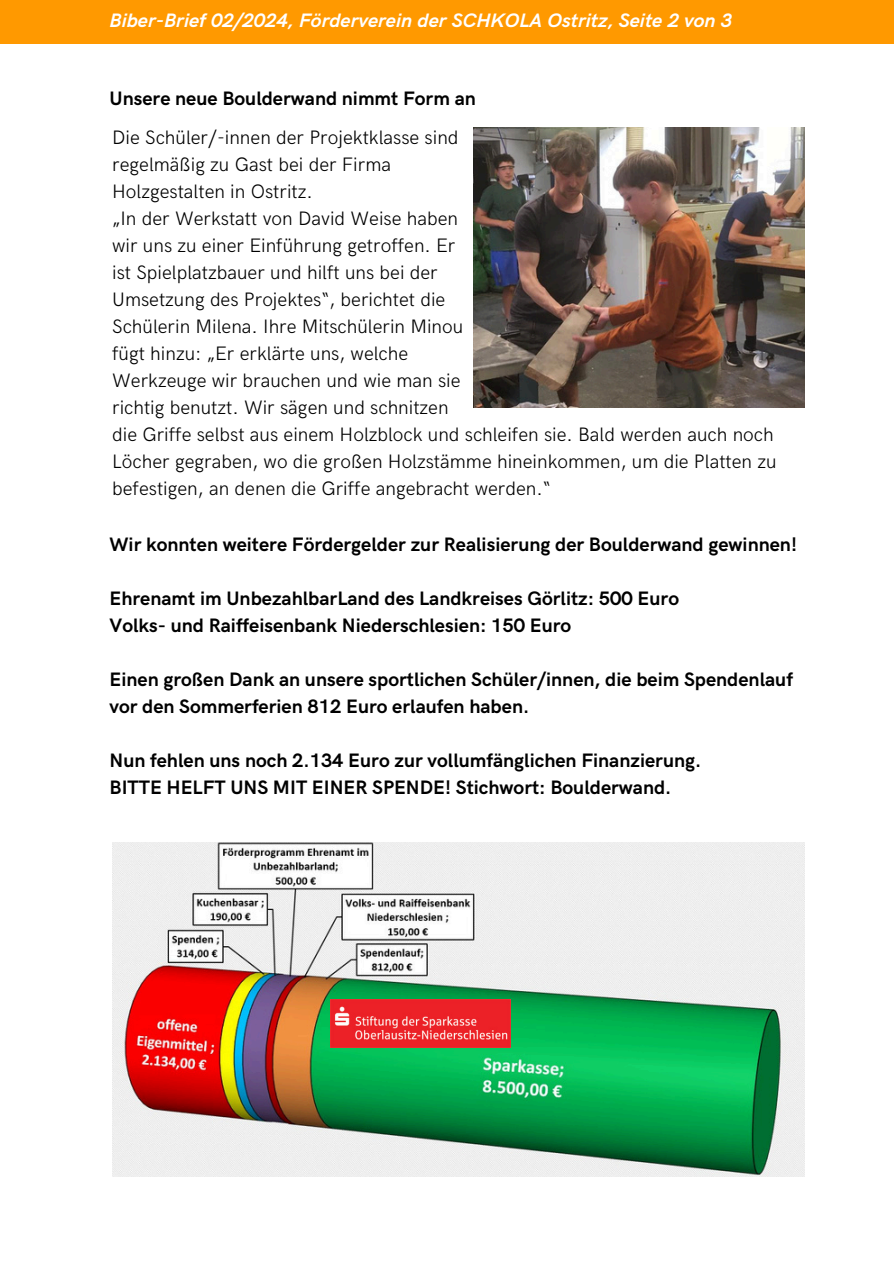
<style>
.page{position:relative;width:894px;height:1264px;background:#fff}
.page>*{position:absolute;margin:0;border:0;box-sizing:border-box;transform-origin:0 0}
.t1{font:300 19.5px/27px "HK Grotesk";color:#000}
.t2{font:700 19.5px/27px "HK Grotesk";color:#000}
.t3{font:italic 700 19.5px "HK Grotesk";color:#fff}
</style>
<div class="page">
<div style="left:0;top:0;width:893px;height:44px;background:#f90"></div>
<img style="left:473px;top:128px;width:331px;height:280px">
<img style="left:112px;top:842px;width:692px;height:334px">
<img style="left:330px;top:999px;width:180px;height:48px">
<h1 class="t3" style="left:109px;top:10px;width:624px">Biber-Brief 02/2024, Förderverein der SCHKOLA Ostritz, Seite 2 von 3</h1>
<p class="t2" style="left:109px;top:86px;width:367px">Unsere neue Boulderwand nimmt Form an</p>
<p class="t1" style="left:112px;top:124px;width:348px">Die Schüler/-innen der Projektklasse sind</p>
<p class="t1" style="left:112px;top:151px;width:280px">regelmäßig zu Gast bei der Firma</p>
<p class="t1" style="left:112px;top:178px;width:202px">Holzgestalten in Ostritz.</p>
<p class="t1" style="left:112px;top:205px;width:347px">„In der Werkstatt von David Weise haben</p>
<p class="t1" style="left:112px;top:232px;width:345px">wir uns zu einer Einführung getroffen. Er</p>
<p class="t1" style="left:112px;top:259px;width:327px">ist Spielplatzbauer und hilft uns bei der</p>
<p class="t1" style="left:112px;top:286px;width:334px">Umsetzung des Projektes“, berichtet die</p>
<p class="t1" style="left:112px;top:313px;width:352px">Schülerin Milena. Ihre Mitschülerin Minou</p>
<p class="t1" style="left:112px;top:340px;width:297px">fügt hinzu: „Er erklärte uns, welche</p>
<p class="t1" style="left:112px;top:367px;width:350px">Werkzeuge wir brauchen und wie man sie</p>
<h1 class="t1" style="left:112px;top:394px;width:338px">richtig benutzt. Wir sägen und schnitzen</h1>
<h1 class="t1" style="left:112px;top:421px;width:662px">die Griffe selbst aus einem Holzblock und schleifen sie. Bald werden auch noch</h1>
<h1 class="t1" style="left:112px;top:448px;width:665px">Löcher gegraben, wo die großen Holzstämme hineinkommen, um die Platten zu befestigen, an denen die Griffe angebracht werden.“</h1>
<h1 class="t2" style="left:109px;top:532px;width:688px">Wir konnten weitere Fördergelder zur Realisierung der Boulderwand gewinnen!</h1>
<p class="t2" style="left:109px;top:586px;width:571px">Ehrenamt im UnbezahlbarLand des Landkreises Görlitz: 500 Euro<br>Volks- und Raiffeisenbank Niederschlesien: 150 Euro</p>
<p class="t2" style="left:109px;top:667px;width:684px">Einen großen Dank an unsere sportlichen Schüler/innen, die beim Spendenlauf vor den Sommerferien 812 Euro erlaufen haben.</p>
<p class="t2" style="left:109px;top:748px;width:593px">Nun fehlen uns noch 2.134 Euro zur vollumfänglichen Finanzierung.<br>BITTE HELFT UNS MIT EINER SPENDE! Stichwort: Boulderwand.</p>
</div>
